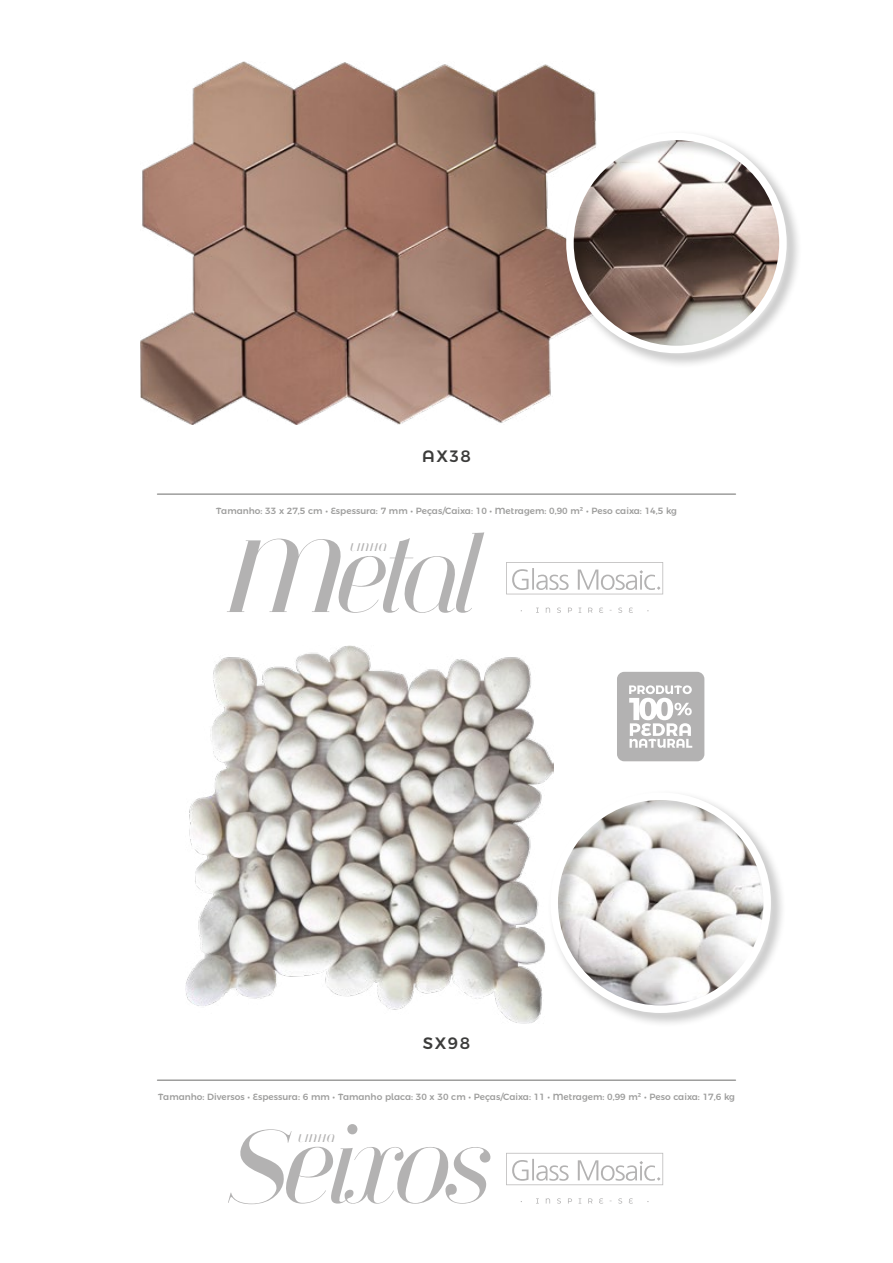
<style>
.page{position:relative;width:893px;height:1263px;background:#fff}
.page>*{position:absolute;margin:0;border:0;box-sizing:border-box;transform-origin:0 0}
.t1{font:italic 93.6px "Jeanne Moderno OT Titling";letter-spacing:-.08em;color:#b3b2b2}
.t2{font:500 16.5px "Montserrat Alternates";letter-spacing:.1em;color:#3c3c3b}
.t3{font:italic 10.2px "Jeanne Moderno OT Titling";letter-spacing:.1em;color:#b3b2b2}
.t4{font:500 9px "Montserrat Alternates";color:#9d9d9c}
</style>
<div class="page">
<img style="left:186px;top:645px;width:368px;height:378px">
<hr style="left:158px;top:1079px;width:577px;height:2px;background:#9d9d9c">
<hr style="left:158px;top:493px;width:577px;height:2px;background:#9d9d9c">
<svg style="left:617px;top:672px;width:87px;height:89px"></svg>
<img style="left:141px;top:62px;width:455px;height:362px">
<div style="left:547px;top:790px;width:239px;height:238px;background:#000;opacity:.3"></div>
<div style="left:550px;top:792px;width:221px;height:221px;border:8px solid #fff;border-radius:50%"></div>
<div style="left:563px;top:130px;width:239px;height:238px;background:#000;opacity:.3"></div>
<div style="left:566px;top:133px;width:221px;height:220px;border:8px solid #fff;border-radius:50%"></div>
<svg style="left:506px;top:1153px;width:157px;height:50px"></svg>
<svg style="left:506px;top:562px;width:157px;height:51px"></svg>
<h2 class="t2" style="left:422px;top:442px;width:50px">AX38</h2>
<p class="t4" style="left:216px;top:504px;width:463px">Tamanho: 33 x 27,5 cm ∙ Espessura: 7 mm ∙ Peças/Caixa: 10 ∙ Metragem: 0,90 m² ∙ Peso caixa: 14,5 kg</p>
<h1 class="t1" style="left:230px;top:525px;width:252px">Metal</h1>
<p class="t3" style="left:350px;top:542px;width:38px">LINHA</p>
<h2 class="t2" style="left:423px;top:1030px;width:49px">SX98</h2>
<p class="t4" style="left:158px;top:1090px;width:579px">Tamanho: Diversos ∙ Espessura: 6 mm ∙ Tamanho placa: 30 x 30 cm ∙ Peças/Caixa: 11 ∙ Metragem: 0,99 m² ∙ Peso caixa: 17,6 kg</p>
<h1 class="t1" style="left:230px;top:1116px;width:265px">Seixos</h1>
<p class="t3" style="left:298px;top:1132px;width:38px">LINHA</p>
</div>
